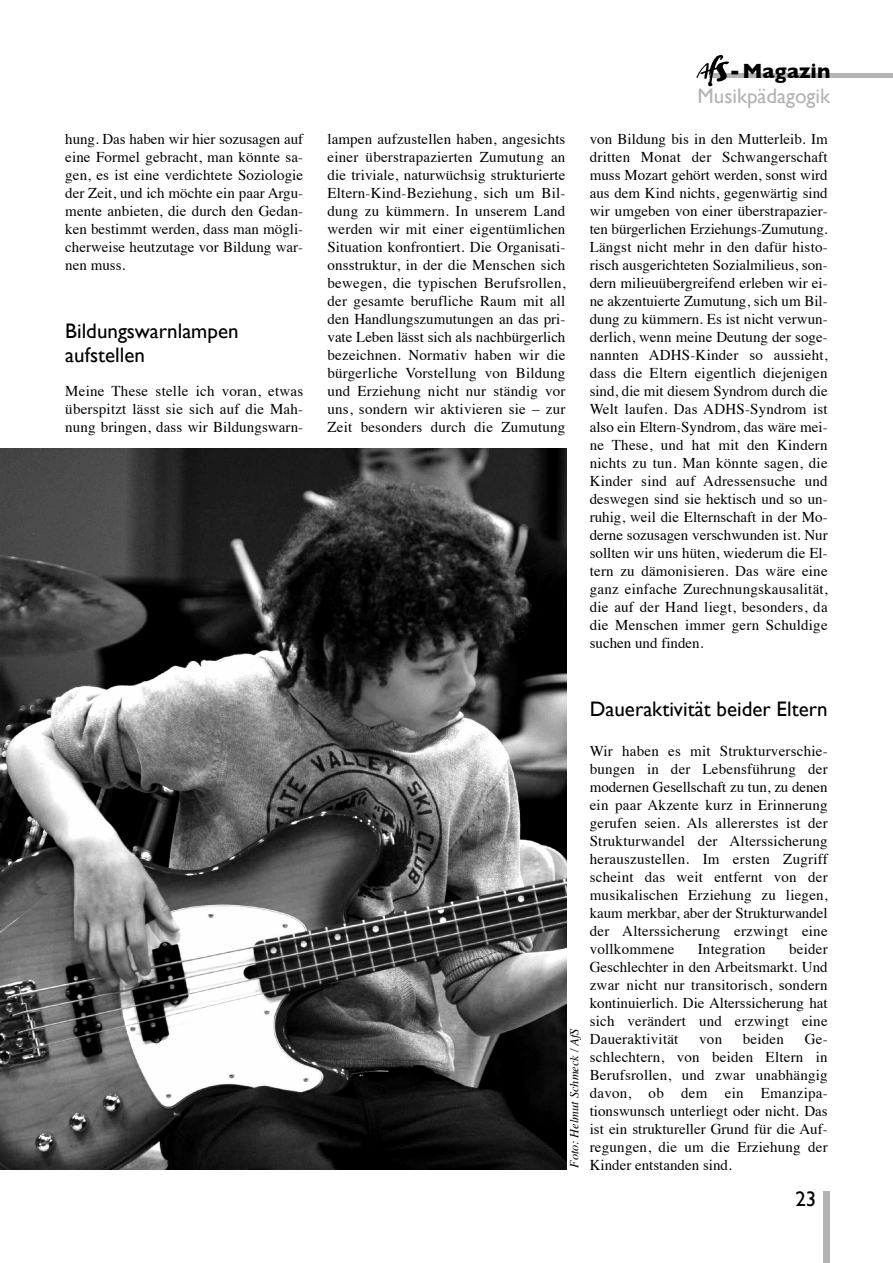
<style>
.page{position:relative;width:893px;height:1263px;background:#fff}
.page>*{position:absolute;margin:0;border:0;box-sizing:border-box;transform-origin:0 0}
.t1{font:21px/24px "Gill Sans";color:#000}
.t2{font:21px "Gill Sans";color:#b3b3b3}
.t3{font:700 21px "Gill Sans";color:#000}
.t4{font:15px/18px "Times";letter-spacing:.015em;color:#000;text-align:justify}
.t5{font:italic 12.3px "Times";color:#000}
</style>
<div class="page">
<div style="left:709px;top:73px;width:184px;height:5px;background:#b3b3b3"></div>
<div style="left:823px;top:1191px;width:6px;height:72px;background:#b3b3b3"></div>
<img style="left:696px;top:55px;width:33px;height:32px">
<img style="left:0;top:448px;width:567px;height:721px">
<p class="t4" style="left:65px;top:131px;width:239px">hung. Das haben wir hier sozusagen auf eine Formel gebracht, man könnte sa&shy;gen, es ist eine verdichtete Soziologie der Zeit, und ich möchte ein paar Argu&shy;mente anbieten, die durch den Gedan&shy;ken bestimmt werden, dass man mögli&shy;cherweise heutzutage vor Bildung war&shy;nen muss.</p>
<h1 class="t1" style="left:65px;top:318px;width:175px">Bildungswarnlampen aufstellen</h1>
<p class="t4" style="left:65px;top:383px;width:239px">Meine These stelle ich voran, etwas überspitzt lässt sie sich auf die Mah&shy;nung bringen, dass wir Bildungswarn-</p>
<p class="t4" style="left:327px;top:131px;width:239px">lampen aufzustellen haben, angesichts einer überstrapazierten Zumutung an die triviale, naturwüchsig strukturierte Eltern-Kind-Beziehung, sich um Bil&shy;dung zu kümmern. In unserem Land werden wir mit einer eigentümlichen Situation konfrontiert. Die Organisati&shy;onsstruktur, in der die Menschen sich bewegen, die typischen Berufsrollen, der gesamte berufliche Raum mit all den Handlungszumutungen an das pri&shy;vate Leben lässt sich als nachbürgerlich bezeichnen. Normativ haben wir die bürgerliche Vorstellung von Bildung und Erziehung nicht nur ständig vor uns, sondern wir aktivieren sie – zur Zeit besonders durch die Zumutung</p>
<h1 class="t3" style="left:730px;top:59px;width:102px">-Magazin</h1>
<h1 class="t2" style="left:697px;top:84px;width:134px">Musikpädagogik</h1>
<p class="t4" style="left:590px;top:131px;width:239px">von Bildung bis in den Mutterleib. Im dritten Monat der Schwangerschaft muss Mozart gehört werden, sonst wird aus dem Kind nichts, gegenwärtig sind wir umgeben von einer überstrapazier&shy;ten bürgerlichen Erziehungs-Zumutung.<br>Längst nicht mehr in den dafür histo&shy;risch ausgerichteten Sozialmilieus, son&shy;dern milieuübergreifend erleben wir ei&shy;ne akzentuierte Zumutung, sich um Bil&shy;dung zu kümmern. Es ist nicht verwun&shy;derlich, wenn meine Deutung der soge&shy;nannten ADHS-Kinder so aussieht, dass die Eltern eigentlich diejenigen sind, die mit diesem Syndrom durch die Welt laufen. Das ADHS-Syndrom ist also ein Eltern-Syndrom, das wäre mei&shy;ne These, und hat mit den Kindern nichts zu tun. Man könnte sagen, die Kinder sind auf Adressensuche und deswegen sind sie hektisch und so un&shy;ruhig, weil die Elternschaft in der Mo&shy;derne sozusagen verschwunden ist. Nur sollten wir uns hüten, wiederum die El&shy;tern zu dämonisieren. Das wäre eine ganz einfache Zurechnungskausalität, die auf der Hand liegt, besonders, da die Menschen immer gern Schuldige suchen und finden.</p>
<p class="t5" style="left:569px;top:1168px;width:141px;rotate:-90deg">Foto: Helmut Schmeck / AfS</p>
<h1 class="t1" style="left:590px;top:696px;width:239px">Daueraktivität beider Eltern</h1>
<p class="t4" style="left:590px;top:743px;width:239px">Wir haben es mit Strukturverschie&shy;bungen in der Lebensführung der modernen Gesellschaft zu tun, zu denen ein paar Akzente kurz in Erinnerung gerufen seien. Als allererstes ist der Strukturwandel der Alterssicherung herauszustellen. Im ersten Zugriff scheint das weit entfernt von der musikalischen Erziehung zu liegen, kaum merkbar, aber der Strukturwandel der Alterssicherung erzwingt eine vollkommene</p>
<p class="t4" style="left:590px;top:941px;width:239px;text-indent:199px">beider Geschlechter in den Arbeitsmarkt. Und zwar nicht nur transitorisch, sondern kontinuierlich. Die Alterssicherung hat sich verändert und erzwingt eine Daueraktivität</p>
<p class="t4" style="left:698px;top:941px;width:70px">Integration</p>
<p class="t4" style="left:699px;top:1031px;width:24px">von</p>
<p class="t4" style="left:743px;top:1031px;width:43px">beiden</p>
<p class="t4" style="left:590px;top:1031px;width:239px;text-indent:215px">Ge&shy;schlechtern, von beiden Eltern in Berufsrollen, und zwar unabhängig davon, ob dem ein Emanzipa&shy;tionswunsch unterliegt oder nicht. Das ist ein struktureller Grund für die Auf&shy;regungen, die um die Erziehung der</p>
<p class="t4" style="left:590px;top:1157px;width:144px">Kinder entstanden sind.</p>
<h1 class="t1" style="left:795px;top:1187px;width:22px">23</h1>
</div>
